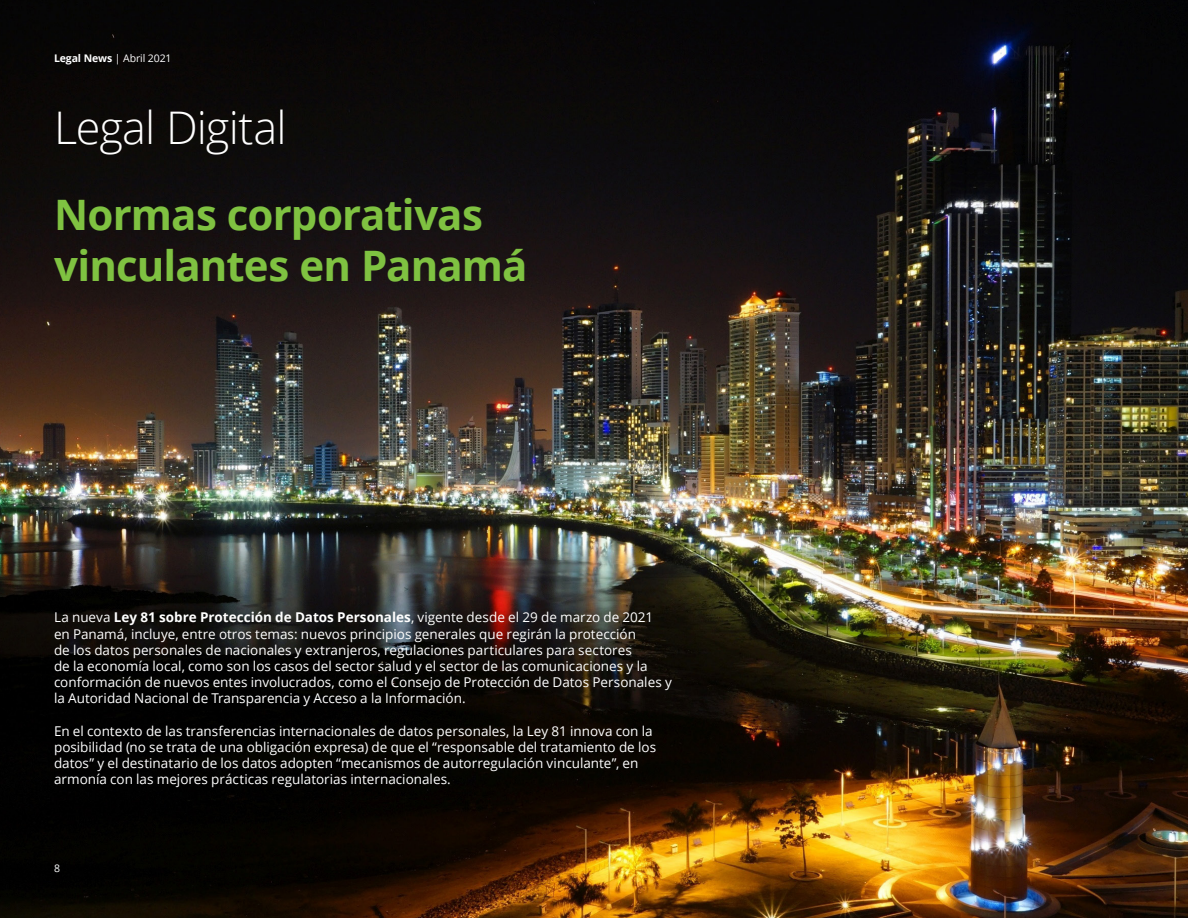
<style>
.page{position:relative;width:1188px;height:918px;background:#fff}
.page>*{position:absolute;margin:0;border:0;box-sizing:border-box;transform-origin:0 0}
.Story_heading_light{font:300 45px "Open Sans";letter-spacing:-.02em;color:#fff}
.Story_heading_bold{font:700 42px/50.4px "Open Sans";letter-spacing:-.02em;color:#7fc241}
.Body_copy__8_5_12pt{font:13.5px/16.2px "Open Sans";color:#fff}
.Brochure_title__foli{font:10.5px "Open Sans";letter-spacing:-.01em;color:#fff}
.Folio__7_9_5pt{font:10.5px "Open Sans";color:#fff}
.s1{font-weight:700}
</style>
<div class="page">
<img style="left:0;top:0;width:1188px;height:918px">
<p class="Brochure_title__foli" style="left:54px;top:51px;width:119px"><span class="s1">Legal News</span> | Abril 2021</p>
<p class="Story_heading_light" style="left:54px;top:97px;width:234px">Legal Digital</p>
<p class="Story_heading_bold" style="left:54px;top:189px;width:475px">Normas corporativas vinculantes en Panamá</p>
<p class="Body_copy__8_5_12pt" style="left:54px;top:609px;width:619px">La nueva <span class="s1">Ley 81 sobre Protección de Datos Personales</span>, vigente desde el 29 de marzo de 2021 en Panamá, incluye, entre otros temas: nuevos principios generales que regirán la protección<br>de los datos personales de nacionales y extranjeros, regulaciones particulares para sectores<br>de la economía local, como son los casos del sector salud y el sector de las comunicaciones y la conformación de nuevos entes involucrados, como el Consejo de Protección de Datos Personales y la Autoridad Nacional de Transparencia y Acceso a la Información.</p>
<p class="Body_copy__8_5_12pt" style="left:54px;top:722px;width:604px">En el contexto de las transferencias internacionales de datos personales, la Ley 81 innova con la posibilidad (no se trata de una obligación expresa) de que el “responsable del tratamiento de los datos” y el destinatario de los datos adopten “mecanismos de autorregulación vinculante”, en armonía con las mejores prácticas regulatorias internacionales.</p>
<p class="Folio__7_9_5pt" style="left:54px;top:861px;width:8px">8</p>
</div>
